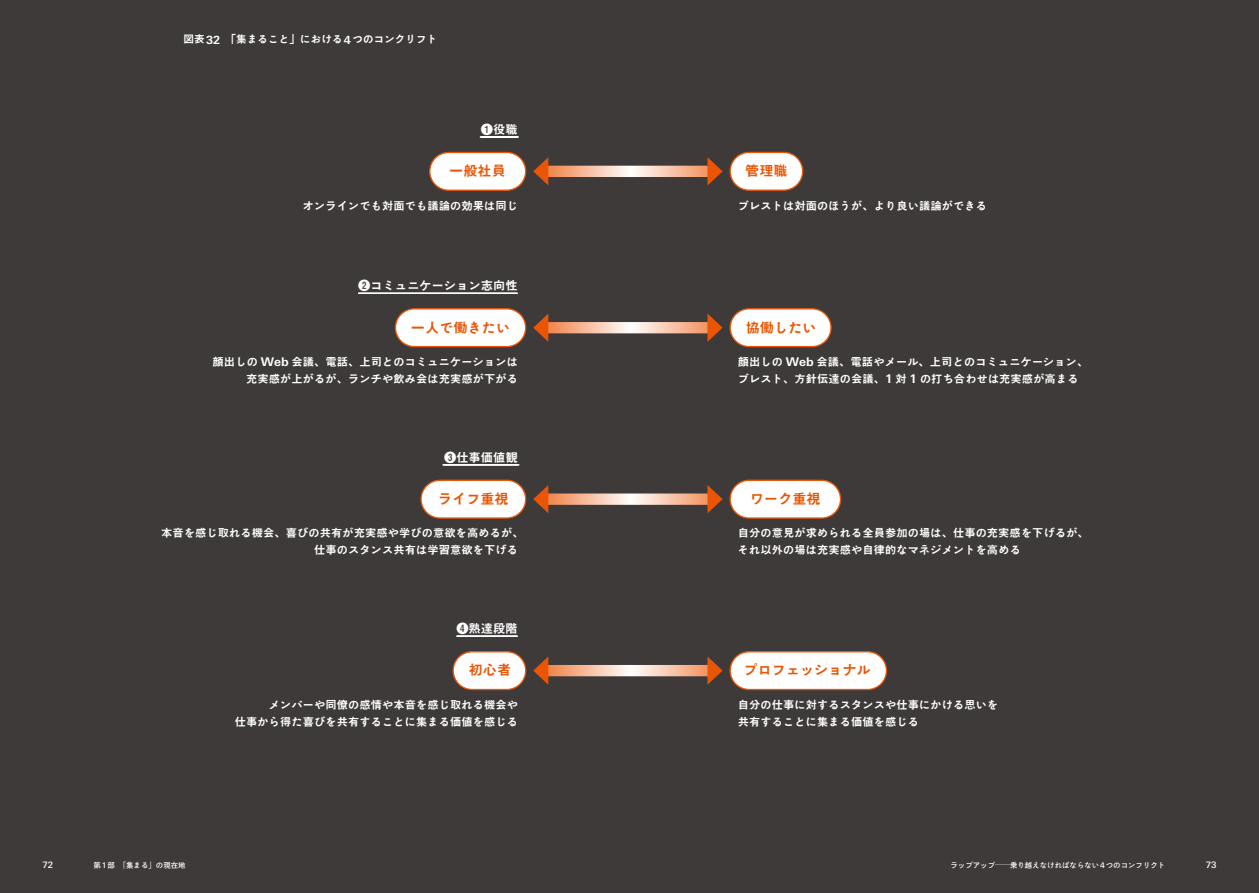
<style>
.page{position:relative;width:1259px;height:893px;background:#3e3a39}
.page>*{position:absolute;margin:0;border:0;box-sizing:border-box;transform-origin:0 0}
.t1{font:14.1px "Midashi Go Pro MB31";color:#ea5504}
.t2{font:13.95px "NPG Qunado Kn 2 W450";letter-spacing:.02em;color:#ea5504}
.t3{font:12.3px "Midashi Go Pro MB31";color:#fff}
.t4{font:12px "NPG Qunado Kn 2 W450";letter-spacing:.02em;color:#fff}
.t5{font:11.4px/17px "Midashi Go Pro MB31";color:#fff}
.t6{font:11.1px/17px "NPG Qunado Kn 2 W450";letter-spacing:.02em;color:#fff;text-align:right}
.t7{font:10.35px "NPG Qunado Kn 2 W450";letter-spacing:.02em;color:#fff}
.t8{font:500 8.85px "Univers Next Pro";color:#fff}
.t9{font:7.5px "NPG Qunado Kn 2 W350";color:#fff}
.t10{font:700 7.5px "Futo Go B101 Pr 6 N";color:#fff}
.s1{font-family:"Midashi Go Pro MB31";font-size:10.65px}
.s2{font-family:"Univers Next Pro";font-weight:700;font-size:11.25px}
.s3{font-family:"Midashi Go Pro MB31";font-size:11.4px}
.s4{font-family:"Midashi Go Pro MB31";font-size:12.3px}
.s5{font-family:"Midashi Go Pro MB31";font-size:14.1px}
.s6{font-family:"Univers Next Pro";font-weight:700;font-size:12px}
.s7{font-family:"NPG Qunado Kn 2 W450";font-size:11.1px}
.s8{font-family:"Univers Next Pro";font-weight:500;font-size:7.8px}
.s9{font-family:"NPG Qunado Kn 2 W350";font-weight:400}
.s10{font-family:"Yu Go Pr 6 N";font-weight:600}
.s11{font-family:"Futo Go B101 Pr 6 N";font-weight:700}
</style>
<div class="page">
<svg style="left:548px;top:493px;width:159px;height:12px;background:#edbda3"></svg>
<svg style="left:707px;top:485px;width:15px;height:28px"></svg>
<svg style="left:533px;top:485px;width:15px;height:28px"></svg>
<hr style="left:443px;top:464px;width:76px;height:1px;background:#fff">
<div style="left:421px;top:480px;width:105px;height:38px;background:#fff;border-radius:19px"></div>
<div style="left:420px;top:480px;width:106px;height:39px;border:1px solid #ea5504;border-radius:19px"></div>
<div style="left:730px;top:480px;width:110px;height:38px;background:#fff;border-radius:19px"></div>
<div style="left:729px;top:480px;width:112px;height:39px;border:1px solid #ea5504;border-radius:19px"></div>
<div style="left:730px;top:309px;width:101px;height:38px;background:#fff;border-radius:19px"></div>
<div style="left:729px;top:308px;width:102px;height:39px;border:1px solid #ea5504;border-radius:19px"></div>
<div style="left:395px;top:309px;width:131px;height:38px;background:#fff;border-radius:19px"></div>
<div style="left:395px;top:308px;width:131px;height:39px;border:1px solid #ea5504;border-radius:19px"></div>
<hr style="left:359px;top:293px;width:158px;height:1px;background:#fff">
<svg style="left:548px;top:322px;width:159px;height:11px;background:#f7c4a9"></svg>
<svg style="left:707px;top:314px;width:15px;height:28px"></svg>
<svg style="left:533px;top:314px;width:15px;height:28px"></svg>
<div style="left:430px;top:152px;width:96px;height:38px;background:#fff;border-radius:19px"></div>
<div style="left:429px;top:152px;width:97px;height:39px;border:1px solid #ea5504;border-radius:19px"></div>
<div style="left:730px;top:152px;width:72px;height:38px;background:#fff;border-radius:19px"></div>
<div style="left:729px;top:152px;width:74px;height:39px;border:1px solid #ea5504;border-radius:19px"></div>
<svg style="left:548px;top:166px;width:159px;height:11px;background:#f7c5a9"></svg>
<svg style="left:707px;top:157px;width:15px;height:28px"></svg>
<svg style="left:533px;top:157px;width:15px;height:28px"></svg>
<hr style="left:480px;top:136px;width:38px;height:2px;background:#fff">
<svg style="left:548px;top:665px;width:159px;height:11px;background:#f7c5a9"></svg>
<svg style="left:707px;top:656px;width:15px;height:29px"></svg>
<svg style="left:533px;top:657px;width:15px;height:28px"></svg>
<hr style="left:457px;top:636px;width:60px;height:1px;background:#fff">
<div style="left:453px;top:652px;width:73px;height:37px;background:#fff;border-radius:19px"></div>
<div style="left:452px;top:651px;width:74px;height:39px;border:1px solid #ea5504;border-radius:19px"></div>
<div style="left:730px;top:652px;width:156px;height:37px;background:#fff;border-radius:19px"></div>
<div style="left:729px;top:651px;width:158px;height:39px;border:1px solid #ea5504;border-radius:19px"></div>
<p class="t7" style="left:184px;top:34px;width:255px"><span class="s1">図表</span><span class="s2">32</span><span class="s1">　「集</span>まること<span class="s1">」</span>における<span class="s2">4</span>つのコンクリフト</p>
<p class="t3" style="left:481px;top:120px;width:38px">❶役職</p>
<p class="t1" style="left:449px;top:160px;width:58px">一般社員</p>
<p class="t1" style="left:745px;top:160px;width:44px">管理職</p>
<p class="t6" style="left:303px;top:197px;width:216px">オンラインでも<span class="s3">対面</span>でも<span class="s3">議論</span>の<span class="s3">効果</span>は<span class="s3">同</span>じ</p>
<p class="t6" style="left:738px;top:197px;width:250px">ブレストは<span class="s3">対面</span>のほうが<span class="s3">、</span>より<span class="s3">良</span>い<span class="s3">議論</span>ができる</p>
<p class="t4" style="left:358px;top:279px;width:161px"><span class="s4">❷</span>コミュニケーション<span class="s4">志向性</span></p>
<p class="t2" style="left:411px;top:320px;width:100px"><span class="s5">一人</span>で<span class="s5">働</span>きたい</p>
<p class="t2" style="left:746px;top:320px;width:72px"><span class="s5">協働</span>したい</p>
<p class="t6" style="left:213px;top:354px;width:307px"><span class="s3">顔出</span>しの <span class="s6">Web</span> <span class="s3">会議、電話、上司</span>とのコミュニケーションは<span class="s3">充実感</span>が<span class="s3">上</span>がるが<span class="s3">、</span>ランチや<span class="s3">飲</span>み<span class="s3">会</span>は<span class="s3">充実感</span>が<span class="s3">下</span>がる</p>
<p class="t6" style="left:737px;top:354px;width:352px"><span class="s3">顔出</span>しの <span class="s6">Web</span> <span class="s3">会議、電話</span>やメール<span class="s3">、上司</span>とのコミュニケーション<span class="s3">、</span></p>
<p class="t5" style="left:738px;top:369px;width:342px"><span class="s7">ブレスト</span>、方針伝達<span class="s7">の</span>会議、<span class="s6">1</span> 対 <span class="s6">1</span> <span class="s7">の</span>打<span class="s7">ち</span>合<span class="s7">わせは</span>充実感<span class="s7">が</span>高<span class="s7">まる</span></p>
<p class="t3" style="left:444px;top:447px;width:75px">❸仕事価値観</p>
<p class="t2" style="left:438px;top:491px;width:72px">ライフ<span class="s5">重視</span></p>
<p class="t2" style="left:750px;top:491px;width:72px">ワーク<span class="s5">重視</span></p>
<p class="t5" style="left:314px;top:523px;width:211px;text-indent:-153px">本音<span class="s7">を</span>感<span class="s7">じ</span>取<span class="s7">れる</span>機会、喜<span class="s7">びの</span>共有<span class="s7">が</span>充実感<span class="s7">や</span>学<span class="s7">びの</span>意欲<span class="s7">を</span>高<span class="s7">めるが</span>、仕事<span class="s7">のスタンス</span>共有<span class="s7">は</span>学習意欲<span class="s7">を</span>下<span class="s7">げる</span></p>
<p class="t5" style="left:737px;top:523px;width:353px">自分<span class="s7">の</span>意見<span class="s7">が</span>求<span class="s7">められる</span>全員参加<span class="s7">の</span>場<span class="s7">は</span>、仕事<span class="s7">の</span>充実感<span class="s7">を</span>下<span class="s7">げるが</span>、</p>
<p class="t6" style="left:738px;top:542px;width:284px">それ<span class="s3">以外</span>の<span class="s3">場</span>は<span class="s3">充実感</span>や<span class="s3">自律的</span>なマネジメントを<span class="s3">高</span>める</p>
<p class="t3" style="left:456px;top:619px;width:63px">❹熟達段階</p>
<p class="t1" style="left:469px;top:658px;width:44px">初心者</p>
<p class="t2" style="left:743px;top:662px;width:129px">プロフェッショナル</p>
<p class="t6" style="left:235px;top:696px;width:285px">メンバーや<span class="s3">同僚</span>の<span class="s3">感情</span>や<span class="s3">本音</span>を<span class="s3">感</span>じ<span class="s3">取</span>れる<span class="s3">機会</span>や<br><span class="s3">仕事</span>から<span class="s3">得</span>た<span class="s3">喜</span>びを<span class="s3">共有</span>することに<span class="s3">集</span>まる<span class="s3">価値</span>を<span class="s3">感</span>じる</p>
<p class="t6" style="left:737px;top:696px;width:262px;text-align:left"><span class="s3">自分</span>の<span class="s3">仕事</span>に<span class="s3">対</span>するスタンスや<span class="s3">仕事</span>にかける<span class="s3">思</span>いを<span class="s3">共有</span>することに<span class="s3">集</span>まる<span class="s3">価値</span>を<span class="s3">感</span>じる</p>
<p class="t8" style="left:43px;top:859px;width:12px">72</p>
<p class="t10" style="left:94px;top:859px;width:94px">第<span class="s8">1</span>部　「集<span class="s9">まる</span>」<span class="s9">の</span>現在地</p>
<p class="t9" style="left:950px;top:861px;width:216px">ラップアップ<span class="s10">̶̶</span><span class="s11">乗</span>り<span class="s11">越</span>えなければならない<span class="s8">4</span>つのコンフリクト</p>
<p class="t8" style="left:1205px;top:859px;width:12px">73</p>
</div>
